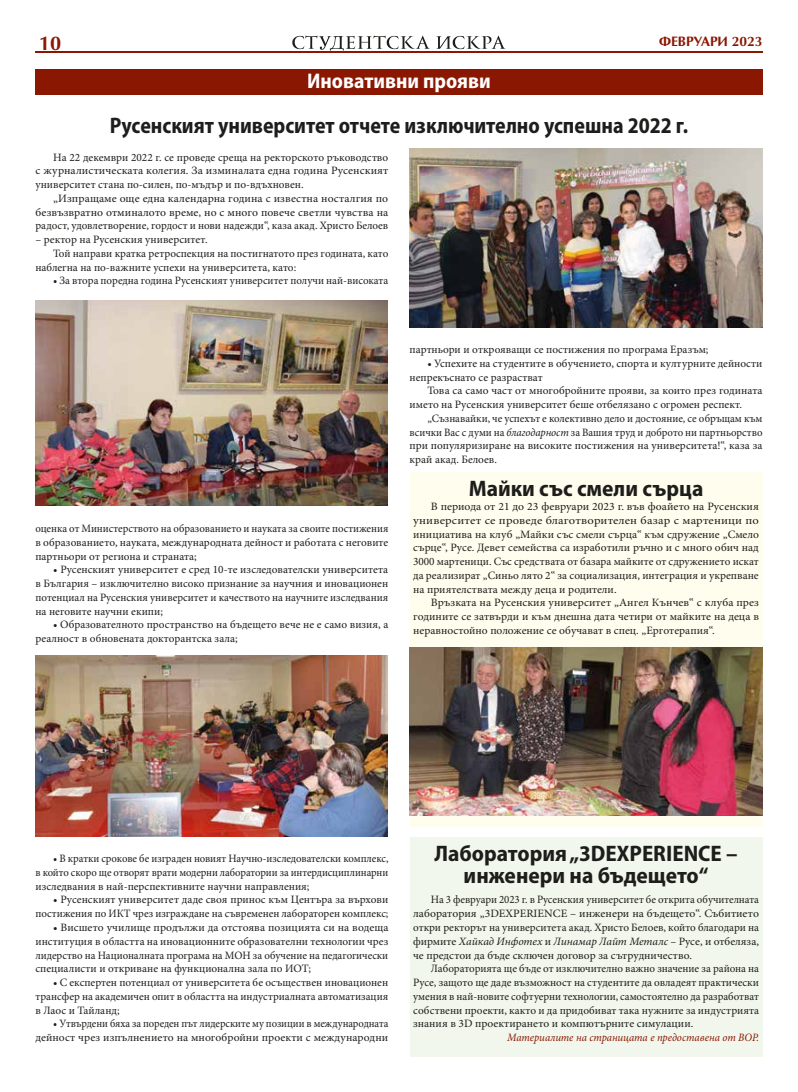
<style>
.page{position:relative;width:798px;height:1092px;background:#fff}
.page>*{position:absolute;margin:0;border:0;box-sizing:border-box;transform-origin:0 0}
.t1{font:700 semi-condensed 22.5px/22.5px "Myriad Pro";color:#1d1d1b;text-align:center}
.t2{font:700 semi-condensed 22.5px "Myriad Pro";color:#1d1d1b;scale:.95 1}
.t3{font:700 semi-condensed 21.25px "Myriad Pro";color:#fff}
.t4{font:700 20px "AG Opus C";color:#8a1702}
.t5{font:700 13.75px "AG Opus C";color:#8a1702}
.t6{font:11.25px/13.8px "Minion Pro";color:#1d1d1b;text-align:justify}
.t7{font:11.25px/13.8px "Minion Pro";color:#1d1d1b;text-align:justify;scale:1.04 1}
.t8{font:11.25px/13.8px "Minion Pro";color:#1d1d1b;text-align:justify;scale:.95 1}
.t9{font:11.25px/13.8px "Minion Pro";color:#1d1d1b;text-align:justify;scale:.96 1}
.t10{font:11.25px/13.8px "Minion Pro";color:#1d1d1b;text-align:right;scale:.94 1}
.t11{font:italic 11.25px "Minion Pro";color:#8a1702;scale:.95 1}
.s1{font-style:italic}
</style>
<div class="page">
<svg style="left:436px;top:36px;width:69px;height:13px"></svg>
<svg style="left:292px;top:35px;width:138px;height:17px"></svg>
<hr style="left:35px;top:52px;width:727px;height:1px;background:#8a1702">
<div style="left:35px;top:69px;width:727px;height:26px;background:#8a1702"></div>
<img style="left:35px;top:300px;width:352px;height:205px">
<img style="left:409px;top:149px;width:353px;height:178px">
<img style="left:35px;top:655px;width:352px;height:181px">
<div style="left:409px;top:472px;width:353px;height:355px;background:#fffdee"></div>
<div style="left:409px;top:836px;width:353px;height:220px;background:#f2f7ed"></div>
<img style="left:409px;top:648px;width:353px;height:167px">
<h3 class="t4" style="left:39px;top:31px;width:24px">10</h3>
<p class="t5" style="left:658px;top:33px;width:105px">ФЕВРУАРИ 2023</p>
<h2 class="t3" style="left:307px;top:67px;width:185px">Иновативни прояви</h2>
<h1 class="t2" style="left:110px;top:111px;width:610px">Русенският университет отчете изключително успешна 2022 г.</h1>
<p class="t6" style="left:35px;top:150px;width:354px;text-indent:18px">На 22 декември 2022 г. се проведе среща на ректорското ръководство с журналистическата колегия. За изминалата една година Русенският университет стана по-силен, по-мъдър и по-вдъхновен.</p>
<p class="t7" style="left:35px;top:191px;width:341px;text-indent:18px">„Изпращаме още една календарна година с известна носталгия по безвъзвратно отминалото време, но с много повече светли чувства на радост, удовлетворение, гордост и нови надежди“, каза акад. Христо Белоев</p>
<p class="t6" style="left:35px;top:233px;width:173px">– ректор на Русенския университет.</p>
<p class="t6" style="left:53px;top:246px;width:336px">Той направи кратка ретроспекция на постигнатото през годината, като</p>
<p class="t6" style="left:35px;top:260px;width:262px">наблегна на по-важните успехи на университета, като:</p>
<p class="t6" style="left:53px;top:274px;width:336px">• За втора поредна година Русенският университет получи най-високата</p>
<p class="t9" style="left:35px;top:521px;width:369px">оценка от Министерството на образованието и науката за своите постижения в образованието, науката, международната дейност и работата с неговите партньори от региона и страната;</p>
<p class="t6" style="left:35px;top:563px;width:354px;text-indent:18px">• Русенският университет е сред 10-те изследователски университета в България – изключително високо признание за научния и иновационен потенциал на Русенския университет и качеството на научните изследвания на неговите научни екипи;</p>
<p class="t6" style="left:35px;top:618px;width:354px;text-indent:18px">• Образователното пространство на бъдещето вече не е само визия, а реалност в обновената докторантска зала;</p>
<p class="t6" style="left:409px;top:343px;width:300px">партньори и открояващи се постижения по програма Еразъм;</p>
<p class="t6" style="left:409px;top:356px;width:354px;text-indent:18px">• Успехите на студентите в обучението, спорта и културните дейности непрекъснато се разрастват</p>
<p class="t6" style="left:409px;top:384px;width:354px;text-indent:18px">Това са само част от многобройните прояви, за които през годината името на Русенския университет беше отбелязано с огромен респект.</p>
<p class="t6" style="left:409px;top:411px;width:354px;text-indent:18px">„Съзнавайки, че успехът е колективно дело и достояние, се обръщам към всички Вас с думи на <span class="s1">благодарност</span> за Вашия труд и доброто ни партньорство при популяризиране на високите постижения на университета!“, каза за край акад. Белоев.</p>
<h1 class="t1" style="left:468px;top:477px;width:236px">Майки със смели сърца</h1>
<p class="t7" style="left:413px;top:499px;width:334px;text-indent:18px">В периода от 21 до 23 февруари 2023 г. във фоайето на Русенския университет се проведе благотворителен базар с мартеници по инициатива на клуб „Майки със смели сърца“ към сдружение „Смело сърце“, Русе. Девет семейства са изработили ръчно и с много обич над 3000 мартеници. Със средствата от базара майките от сдружението искат да реализират „Синьо лято 2“ за социализация, интеграция и укрепване на приятелствата между деца и родители.</p>
<p class="t7" style="left:413px;top:596px;width:334px;text-indent:18px">Връзката на Русенския университет „Ангел Кънчев“ с клуба през годините се затвърди и към днешна дата четири от майките на деца в неравностойно положение се обучават в спец. „Ерготерапия“.</p>
<p class="t8" style="left:35px;top:851px;width:373px;text-indent:18px">• В кратки срокове бе изграден новият Научно-изследователски комплекс, в който скоро ще отворят врати модерни лаборатории за интердисциплинарни изследвания в най-перспективните научни направления;</p>
<p class="t6" style="left:35px;top:893px;width:354px;text-align:right">• Русенският университет даде своя принос към Центъра за върхови постижения по ИКТ чрез изграждане на съвременен лабораторен комплекс;</p>
<p class="t6" style="left:35px;top:920px;width:354px;text-indent:18px">• Висшето училище продължи да отстоява позицията си на водеща институция в областта на иновационните образователни технологии чрез лидерство на Националната програма на МОН за обучение на педагогически специалисти и откриване на функционална зала по ИОТ;</p>
<p class="t6" style="left:35px;top:975px;width:354px;text-indent:18px">• С експертен потенциал от университета бе осъществен иновационен трансфер на академичен опит в областта на индустриалната автоматизация в Лаос и Тайланд;</p>
<p class="t10" style="left:35px;top:1016px;width:377px">• Утвърдени бяха за пореден път лидерските му позиции в международната дейност чрез изпълнението на многобройни проекти с международни</p>
<h1 class="t1" style="left:434px;top:841px;width:305px">Лаборатория „3DEXPERIENCE – инженери на бъдещето“</h1>
<p class="t6" style="left:413px;top:893px;width:347px;text-indent:18px">На 3 февруари 2023 г. в Русенския университет бе открита обучителната лаборатория „3DEXPERIENCE – инженери на бъдещето“. Събитието откри ректорът на университета акад. Христо Белоев, който благодари на фирмите <span class="s1">Хайкад Инфотех</span> и <span class="s1">Линамар Лайт Металс</span> – Русе, и отбеляза, че предстои да бъде сключен договор за сътрудничество.</p>
<p class="t6" style="left:413px;top:961px;width:347px;text-indent:18px">Лабораторията ще бъде от изключително важно значение за района на Русе, защото ще даде възможност на студентите да овладеят практически умения в най-новите софтуерни технологии, самостоятелно да разработват собствени проекти, както и да придобиват така нужните за индустрията знания в 3D проектирането и компютърните симулации.</p>
<p class="t11" style="left:507px;top:1029px;width:266px">Материалите на страницата е предоставена от ВОР.</p>
</div>
